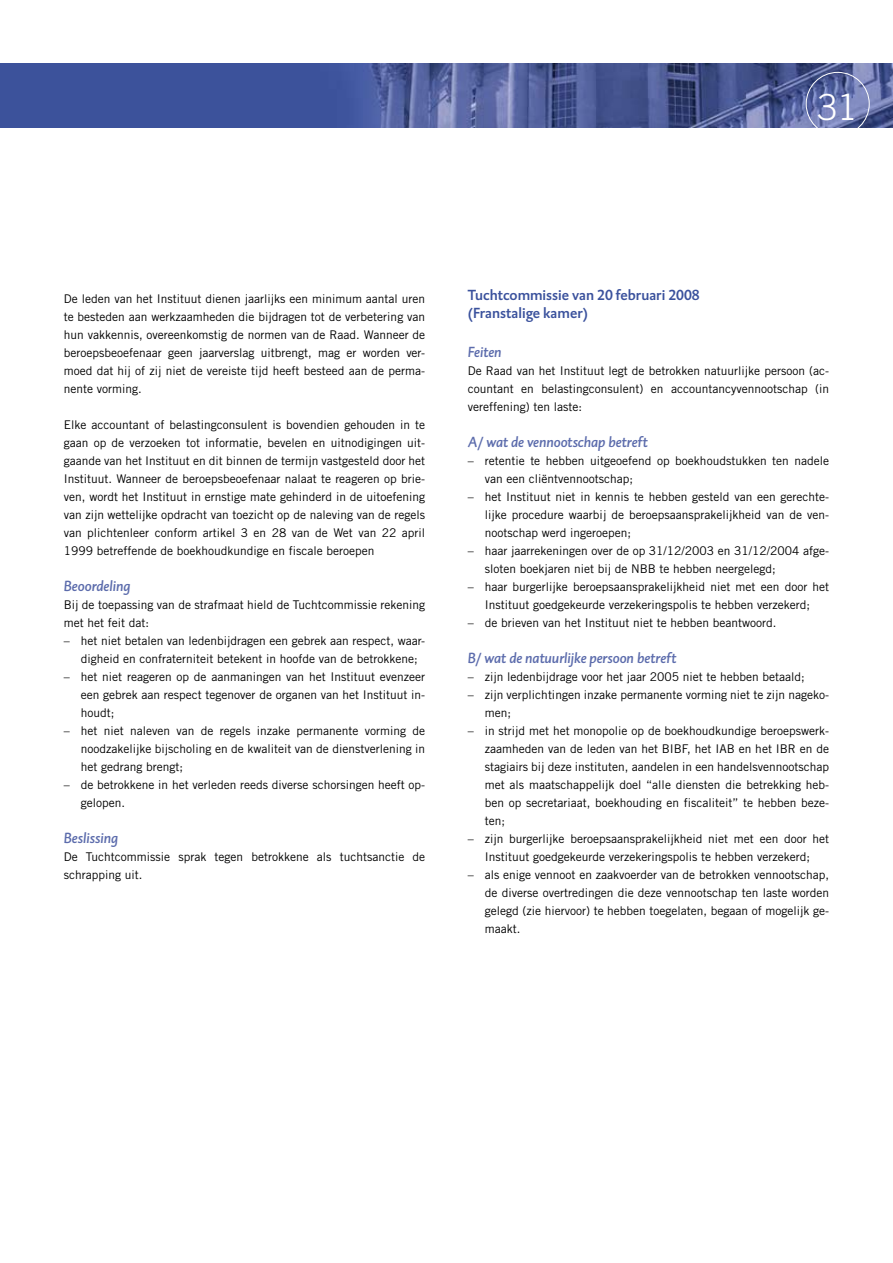
<style>
.page{position:relative;width:893px;height:1263px;background:#fff}
.page>*{position:absolute;margin:0;border:0;box-sizing:border-box;transform-origin:0 0}
.t1{font:300 36px "Trade Gothic";color:#fff}
.t2{font:italic 15px "DTL Caspari ST Medium";letter-spacing:-.005em;color:#5c6cac}
.t3{font:15px/18px "DTL Caspari T Medium";color:#3b529d}
.t4{font:12px/18px "Trade Gothic";color:#000;text-align:justify}
</style>
<div class="page">
<img style="left:0;top:64px;width:893px;height:64px">
<div style="left:806px;top:72px;width:64px;height:64px;border:1px solid #fff;border-radius:50%"></div>
<h1 class="t1" style="left:817px;top:86px;width:42px">31</h1>
<p class="t4" style="left:64px;top:289px;width:363px">De leden van het Instituut dienen jaarlijks een minimum aantal uren te besteden aan werkzaamheden die bijdragen tot de verbetering van hun vakkennis, overeenkomstig de normen van de Raad. Wanneer de beroepsbeoefenaar geen jaarverslag uitbrengt, mag er worden ver&shy;moed dat hij of zij niet de vereiste tijd heeft besteed aan de perma&shy;nente vorming.</p>
<p class="t4" style="left:64px;top:415px;width:363px">Elke accountant of belastingconsulent is bovendien gehouden in te gaan op de verzoeken tot informatie, bevelen en uitnodigingen uit&shy;gaande van het Instituut en dit binnen de termijn vastgesteld door het Instituut. Wanneer de beroepsbeoefenaar nalaat te reageren op brie&shy;ven, wordt het Instituut in ernstige mate gehinderd in de uitoefening van zijn wettelijke opdracht van toezicht op de naleving van de regels van plichtenleer conform artikel 3 en 28 van de Wet van 22 april 1999 betreffende de boekhoudkundige en fiscale beroepen</p>
<p class="t2" style="left:64px;top:576px;width:68px">Beoordeling</p>
<p class="t4" style="left:64px;top:595px;width:363px">Bij de toepassing van de strafmaat hield de Tuchtcommissie rekening met het feit dat:</p>
<p class="t4" style="left:81px;top:631px;width:346px;text-indent:-17px">– het niet betalen van ledenbijdragen een gebrek aan respect, waar&shy;digheid en confraterniteit betekent in hoofde van de betrokkene;</p>
<p class="t4" style="left:81px;top:667px;width:346px;text-indent:-17px">– het niet reageren op de aanmaningen van het Instituut evenzeer een gebrek aan respect tegenover de organen van het Instituut in&shy;houdt;</p>
<p class="t4" style="left:81px;top:721px;width:346px;text-indent:-17px">– het niet naleven van de regels inzake permanente vorming de noodzakelijke bijscholing en de kwaliteit van de dienstverlening in het gedrang brengt;</p>
<p class="t4" style="left:81px;top:775px;width:346px;text-indent:-17px">– de betrokkene in het verleden reeds diverse schorsingen heeft op&shy;gelopen.</p>
<p class="t2" style="left:64px;top:828px;width:56px">Beslissing</p>
<p class="t4" style="left:64px;top:847px;width:363px">De Tuchtcommissie sprak tegen betrokkene als tuchtsanctie de schrapping uit.</p>
<p class="t3" style="left:468px;top:285px;width:234px">Tuchtcommissie van 20 februari 2008 (Franstalige kamer)</p>
<p class="t2" style="left:468px;top:342px;width:35px">Feiten</p>
<p class="t4" style="left:468px;top:361px;width:363px">De Raad van het Instituut legt de betrokken natuurlijke persoon (ac&shy;countant en belastingconsulent) en accountancyvennootschap (in vereffening) ten laste:</p>
<p class="t2" style="left:468px;top:432px;width:182px">A/ wat de vennootschap betreft</p>
<p class="t4" style="left:485px;top:451px;width:346px;text-indent:-17px">– retentie te hebben uitgeoefend op boekhoudstukken ten nadele van een cliëntvennootschap;</p>
<p class="t4" style="left:485px;top:487px;width:346px;text-indent:-17px">– het Instituut niet in kennis te hebben gesteld van een gerechte&shy;lijke procedure waarbij de beroepsaansprakelijkheid van de ven&shy;nootschap werd ingeroepen;</p>
<p class="t4" style="left:485px;top:541px;width:346px;text-indent:-17px">– haar jaarrekeningen over de op 31/12/2003 en 31/12/2004 afge&shy;sloten boekjaren niet bij de NBB te hebben neergelegd;</p>
<p class="t4" style="left:468px;top:577px;width:363px;text-align:center">– haar burgerlijke beroepsaansprakelijkheid niet met een door het<br>Instituut goedgekeurde verzekeringspolis te hebben verzekerd;</p>
<p class="t4" style="left:468px;top:613px;width:310px">– de brieven van het Instituut niet te hebben beantwoord.</p>
<p class="t2" style="left:468px;top:648px;width:210px">B/ wat de natuurlijke persoon betreft</p>
<p class="t4" style="left:468px;top:667px;width:338px">– zijn ledenbijdrage voor het jaar 2005 niet te hebben betaald;</p>
<p class="t4" style="left:485px;top:685px;width:346px;text-indent:-17px">– zijn verplichtingen inzake permanente vorming niet te zijn nageko&shy;men;</p>
<p class="t4" style="left:485px;top:721px;width:346px;text-indent:-17px">– in strijd met het monopolie op de boekhoudkundige beroepswerk&shy;zaamheden van de leden van het BIBF, het IAB en het IBR en de stagiairs bij deze instituten, aandelen in een handelsvennootschap met als maatschappelijk doel “alle diensten die betrekking heb&shy;ben op secretariaat, boekhouding en fiscaliteit” te hebben beze&shy;ten;</p>
<p class="t4" style="left:468px;top:829px;width:363px;text-align:center">– zijn burgerlijke beroepsaansprakelijkheid niet met een door het<br>Instituut goedgekeurde verzekeringspolis te hebben verzekerd;</p>
<p class="t4" style="left:485px;top:865px;width:346px;text-indent:-17px">– als enige vennoot en zaakvoerder van de betrokken vennootschap, de diverse overtredingen die deze vennootschap ten laste worden gelegd (zie hiervoor) te hebben toegelaten, begaan of mogelijk ge&shy;maakt.</p>
</div>
